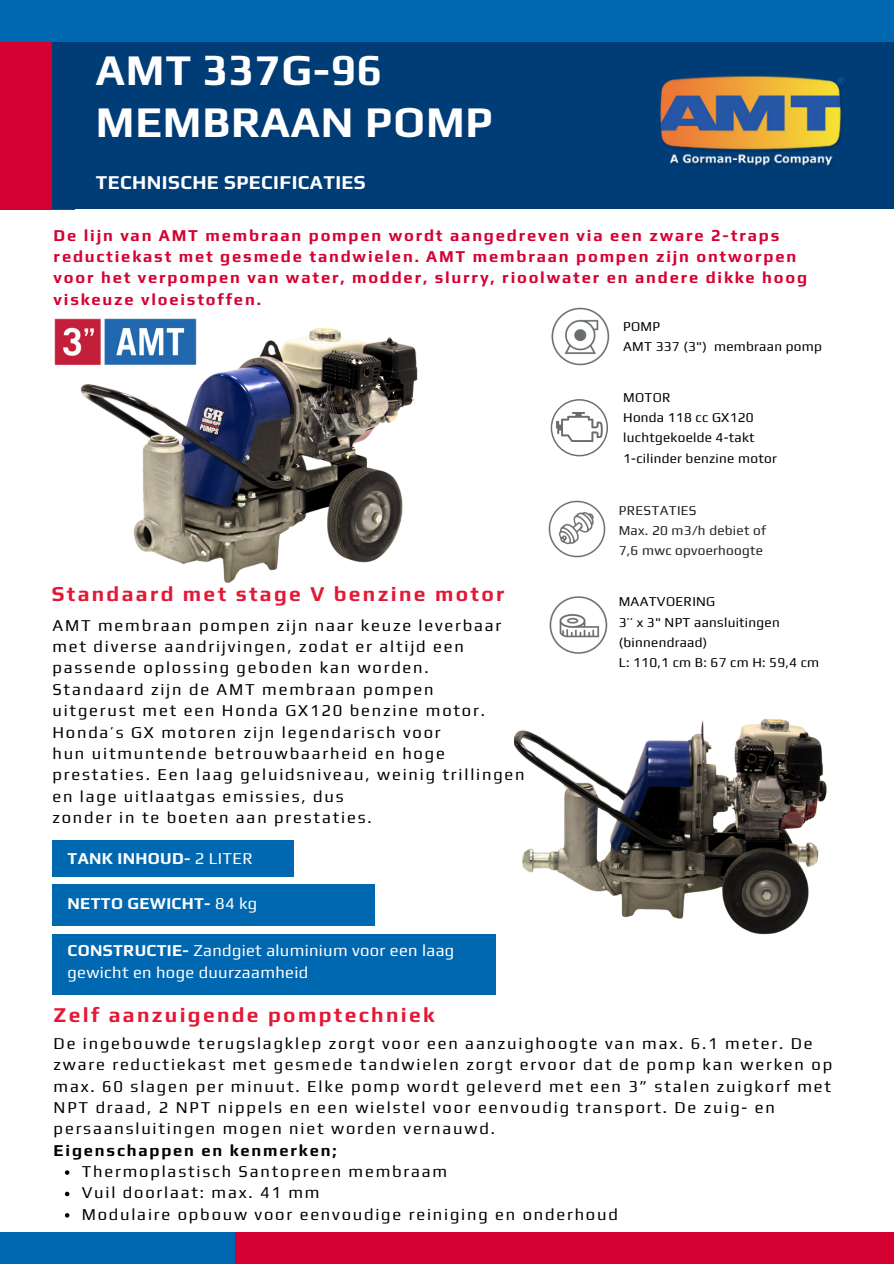
<style>
.page{position:relative;width:894px;height:1264px;background:#fff}
.page>*{position:absolute;margin:0;border:0;box-sizing:border-box;transform-origin:0 0}
.t1{font:700 43.5px/51.8px "Play";letter-spacing:.02em;color:#fff}
.t2{font:700 21px "Play";letter-spacing:.11em;color:#e31836}
.t3{font:700 19.5px "Play";letter-spacing:.02em;color:#fff}
.t4{font:16.5px/21.3px "Play";letter-spacing:.11em;color:#000}
.t5{font:700 16.5px/21.3px "Play";letter-spacing:.11em;color:#d50032}
.t6{font:16.5px/22.5px "Play";letter-spacing:.02em;color:#fff}
.t7{font:700 16.5px "Play";letter-spacing:.02em;color:#fff}
.t8{font:13.5px/20.2px "Play";letter-spacing:.02em;color:#000}
.t9{font:13.5px "Play";letter-spacing:.02em;color:#231f20}
.s1{font-weight:400}
.s2{font-weight:700}
</style>
<div class="page">
<div style="left:234px;top:1232px;width:659px;height:31px;background:#d50032"></div>
<div style="left:0;top:1232px;width:234px;height:31px;background:#0067b1"></div>
<div style="left:0;top:21px;width:75px;height:188px;background:#d50032"></div>
<div style="left:52px;top:21px;width:841px;height:188px;background:#003c75"></div>
<img style="left:660px;top:75px;width:184px;height:91px">
<img style="left:54px;top:318px;width:143px;height:48px">
<div style="left:0;top:0;width:893px;height:42px;background:#0067b1"></div>
<img style="left:79px;top:323px;width:339px;height:260px">
<img style="left:514px;top:719px;width:313px;height:216px">
<img style="left:548px;top:500px;width:57px;height:58px">
<img style="left:551px;top:307px;width:59px;height:59px">
<img style="left:549px;top:596px;width:58px;height:58px">
<svg style="left:550px;top:399px;width:58px;height:57px"></svg>
<div style="left:52px;top:840px;width:241px;height:36px;background:#0067b1"></div>
<div style="left:52px;top:884px;width:322px;height:42px;background:#0067b1"></div>
<div style="left:52px;top:933px;width:443px;height:61px;background:#0067b1"></div>
<svg style="left:65px;top:1170px;width:4px;height:4px"></svg>
<svg style="left:65px;top:1191px;width:4px;height:5px"></svg>
<svg style="left:65px;top:1213px;width:4px;height:4px"></svg>
<h1 class="t1" style="left:96px;top:44px;width:398px">AMT 337G-96<br>MEMBRAAN POMP</h1>
<p class="t3" style="left:96px;top:170px;width:271px">TECHNISCHE SPECIFICATIES</p>
<p class="t5" style="left:54px;top:224px;width:754px">De lijn van AMT membraan pompen wordt aangedreven via een zware 2-traps reductiekast met gesmede tandwielen. AMT membraan pompen zijn ontworpen voor het verpompen van water, modder, slurry, rioolwater en andere dikke hoog viskeuze vloeistoffen.</p>
<p class="t8" style="left:623px;top:316px;width:38px">POMP</p>
<p class="t8" style="left:623px;top:336px;width:200px">AMT 337 (3") membraan pomp</p>
<p class="t8" style="left:623px;top:387px;width:155px">MOTOR<br>Honda 118 cc GX120 luchtgekoelde 4-takt<br>1-cilinder benzine motor</p>
<h6 class="t2" style="left:52px;top:581px;width:454px">Standaard met stage V benzine motor</h6>
<p class="t4" style="left:52px;top:614px;width:473px">AMT membraan pompen zijn naar keuze leverbaar met diverse aandrijvingen, zodat er altijd een passende oplossing geboden kan worden.<br>Standaard zijn de AMT membraan pompen<br>uitgerust met een Honda GX120 benzine motor.<br>Honda’s GX motoren zijn legendarisch voor<br>hun uitmuntende betrouwbaarheid en hoge prestaties. Een laag geluidsniveau, weinig trillingen en lage uitlaatgas emissies, dus<br>zonder in te boeten aan prestaties.</p>
<h3 class="t9" style="left:618px;top:502px;width:79px">PRESTATIES</h3>
<p class="t9" style="left:618px;top:522px;width:149px">Max. 20 m3/h debiet of</p>
<p class="t9" style="left:618px;top:542px;width:146px">7,6 mwc opvoerhoogte</p>
<p class="t8" style="left:618px;top:591px;width:98px">MAATVOERING</p>
<p class="t8" style="left:618px;top:611px;width:162px">3’’ x 3" NPT aansluitingen (binnendraad)</p>
<p class="t8" style="left:618px;top:652px;width:202px">L: 110,1 cm B: 67 cm H: 59,4 cm</p>
<p class="t7" style="left:68px;top:848px;width:187px">TANK INHOUD- <span class="s1">2 LITER</span></p>
<h4 class="t7" style="left:68px;top:893px;width:191px">NETTO GEWICHT- <span class="s1">84 kg</span></h4>
<h6 class="t6" style="left:68px;top:938px;width:388px"><span class="s2">CONSTRUCTIE-</span> Zandgiet aluminium voor een laag gewicht en hoge duurzaamheid</h6>
<h6 class="t2" style="left:54px;top:1002px;width:382px">Zelf aanzuigende pomptechniek</h6>
<h3 class="t4" style="left:54px;top:1032px;width:779px">De ingebouwde terugslagklep zorgt voor een aanzuighoogte van max. 6.1 meter. De zware reductiekast met gesmede tandwielen zorgt ervoor dat de pomp kan werken op max. 60 slagen per minuut. Elke pomp wordt geleverd met een 3” stalen zuigkorf met NPT draad, 2 NPT nippels en een wielstel voor eenvoudig transport. De zuig- en persaansluitingen mogen niet worden vernauwd.<br><span class="s2">Eigenschappen en kenmerken;</span></h3>
<h6 class="t4" style="left:82px;top:1160px;width:367px">Thermoplastisch Santopreen membraam</h6>
<p class="t4" style="left:82px;top:1181px;width:239px">Vuil doorlaat: max. 41 mm</p>
<p class="t4" style="left:82px;top:1203px;width:537px">Modulaire opbouw voor eenvoudige reiniging en onderhoud</p>
</div>
